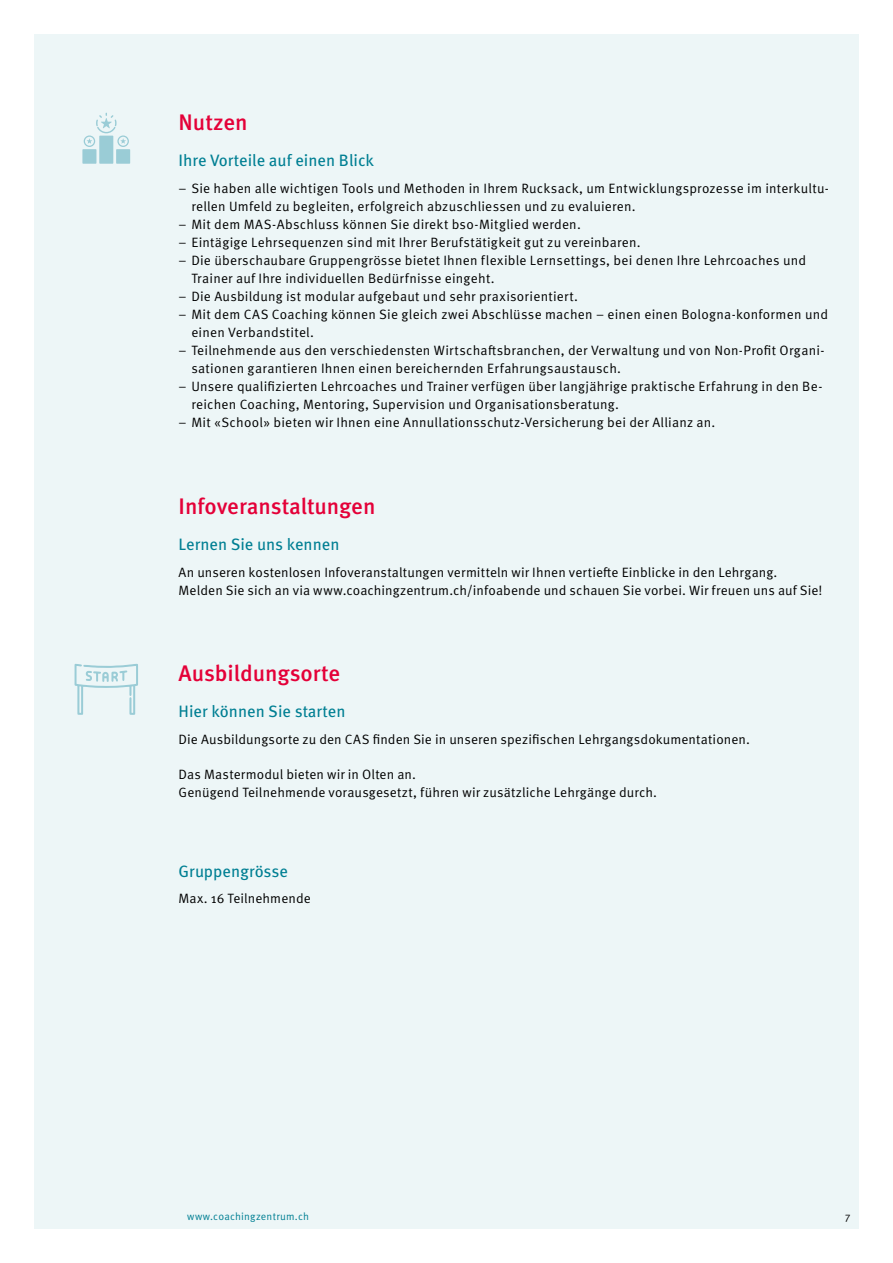
<style>
.page{position:relative;width:893px;height:1263px;background:#fff}
.page>*{position:absolute;margin:0;border:0;box-sizing:border-box;transform-origin:0 0}
.t1{font:500 22.5px "Meta OT";letter-spacing:-.005em;color:#e40038}
.t2{font:16.5px "Meta OT";color:#007f93}
.t3{font:13.5px/18px "Meta OT Norm";letter-spacing:.015em;color:#000}
.t4{font:10.5px "Meta OT Norm";letter-spacing:.015em;color:#007f93}
.t5{font:10.5px "Meta OT Norm";color:#000}
</style>
<div class="page">
<div style="left:34px;top:34px;width:825px;height:1195px;background:#edf6f7"></div>
<div style="left:99px;top:136px;width:14px;height:28px;background:#9accd6"></div>
<div style="left:116px;top:149px;width:14px;height:15px;background:#9accd6"></div>
<div style="left:82px;top:149px;width:14px;height:15px;background:#9accd6"></div>
<svg style="left:84px;top:113px;width:45px;height:34px"></svg>
<svg style="left:75px;top:664px;width:63px;height:51px"></svg>
<h1 class="t1" style="left:179px;top:108px;width:71px">Nutzen</h1>
<p class="t2" style="left:179px;top:150px;width:197px">Ihre Vorteile auf einen Blick</p>
<p class="t3" style="left:191px;top:179px;width:639px;text-indent:-13px">– Sie haben alle wichtigen Tools und Methoden in Ihrem Rucksack, um Entwicklungsprozesse im interkultu&shy;rellen Umfeld zu begleiten, erfolgreich abzuschliessen und zu evaluieren.</p>
<p class="t3" style="left:179px;top:215px;width:404px">– Mit dem MAS-Abschluss können Sie direkt bso-Mitglied werden.</p>
<p class="t3" style="left:179px;top:233px;width:464px">– Eintägige Lehrsequenzen sind mit Ihrer Berufstätigkeit gut zu vereinbaren.</p>
<p class="t3" style="left:191px;top:251px;width:616px;text-indent:-13px">– Die überschaubare Gruppengrösse bietet Ihnen flexible Lernsettings, bei denen Ihre Lehrcoaches und<br>Trainer auf Ihre individuellen Bedürfnisse eingeht.</p>
<p class="t3" style="left:179px;top:287px;width:401px">– Die Ausbildung ist modular aufgebaut und sehr praxisorientiert.</p>
<p class="t3" style="left:191px;top:305px;width:638px;text-indent:-13px">– Mit dem CAS Coaching können Sie gleich zwei Abschlüsse machen – einen einen Bologna-konformen und einen Verbandstitel.</p>
<p class="t3" style="left:191px;top:341px;width:635px;text-indent:-13px">– Teilnehmende aus den verschiedensten Wirtschaftsbranchen, der Verwaltung und von Non-Profit Organi&shy;sationen garantieren Ihnen einen bereichernden Erfahrungsaustausch.</p>
<p class="t3" style="left:191px;top:377px;width:633px;text-indent:-13px">– Unsere qualifizierten Lehrcoaches und Trainer verfügen über langjährige praktische Erfahrung in den Be&shy;reichen Coaching, Mentoring, Supervision und Organisationsberatung.</p>
<p class="t3" style="left:179px;top:413px;width:538px">– Mit «School» bieten wir Ihnen eine Annullationsschutz-Versicherung bei der Allianz an.</p>
<h1 class="t1" style="left:179px;top:492px;width:198px">Infoveranstaltungen</h1>
<p class="t2" style="left:179px;top:534px;width:162px">Lernen Sie uns kennen</p>
<p class="t3" style="left:179px;top:563px;width:645px">An unseren kostenlosen Infoveranstaltungen vermitteln wir Ihnen vertiefte Einblicke in den Lehrgang.<br>Melden Sie sich an via www.coachingzentrum.ch/infoabende und schauen Sie vorbei. Wir freuen uns auf Sie!</p>
<h1 class="t1" style="left:179px;top:659px;width:163px">Ausbildungsorte</h1>
<p class="t2" style="left:179px;top:701px;width:168px">Hier können Sie starten</p>
<p class="t3" style="left:179px;top:730px;width:573px">Die Ausbildungsorte zu den CAS finden Sie in unseren spezifischen Lehrgangsdokumentationen.</p>
<p class="t3" style="left:179px;top:765px;width:480px">Das Mastermodul bieten wir in Olten an.<br>Genügend Teilnehmende vorausgesetzt, führen wir zusätzliche Lehrgänge durch.</p>
<p class="t2" style="left:179px;top:861px;width:111px">Gruppengrösse</p>
<p class="t3" style="left:179px;top:890px;width:134px">Max. 16 Teilnehmende</p>
<p class="t4" style="left:187px;top:1210px;width:123px">www.coachingzentrum.ch</p>
<p class="t5" style="left:845px;top:1210px;width:7px">7</p>
</div>
